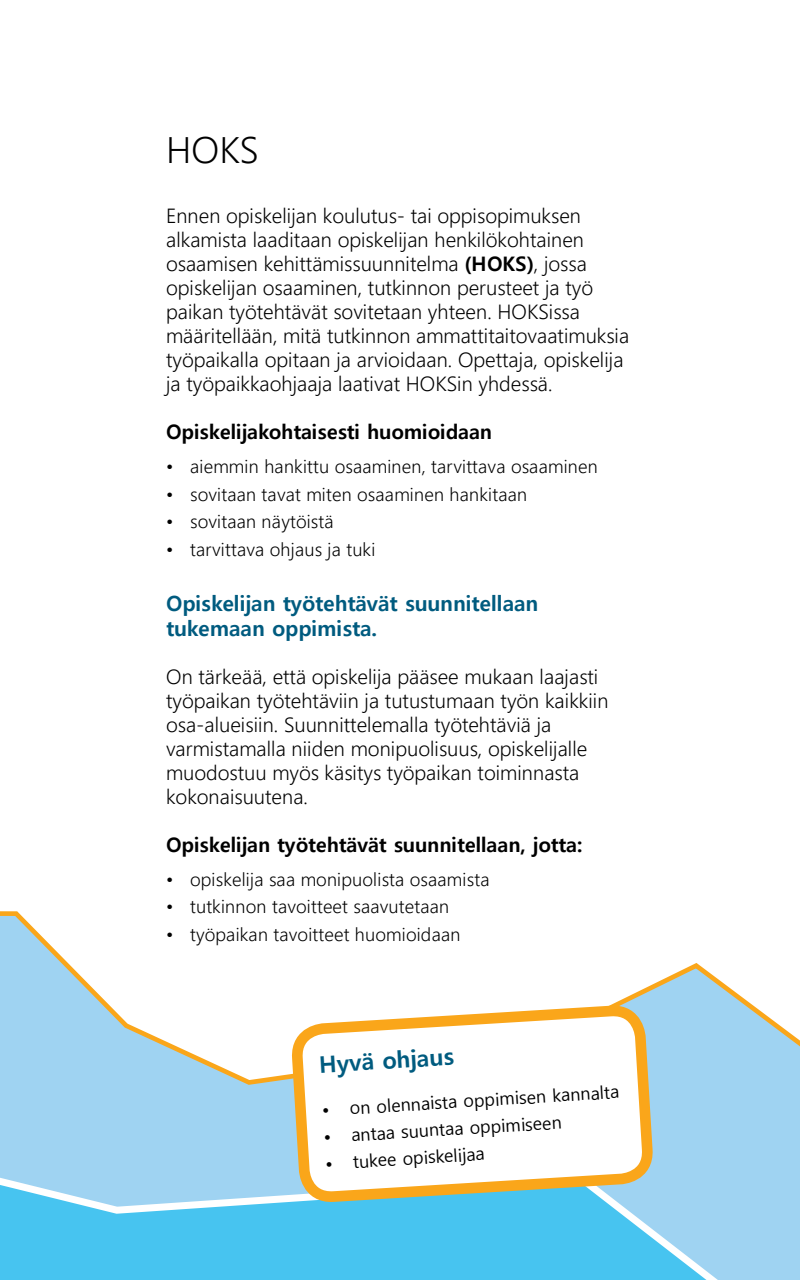
<style>
.page{position:relative;width:800px;height:1280px;background:#fff}
.page>*{position:absolute;margin:0;border:0;box-sizing:border-box;transform-origin:0 0}
.t1{font:300 36px "Malgun Gothic";color:#000}
.t2{font:700 23px "Malgun Gothic";color:#005b7f}
.t3{font:700 21px/25.2px "Malgun Gothic";color:#005b7f}
.t4{font:300 20px/24px "Malgun Gothic";color:#000}
.t5{font:700 20px "Malgun Gothic";color:#000}
.t6{font:300 18px "Malgun Gothic";letter-spacing:.01em;color:#000}
.t7{font:17.6px "Malgun Gothic";color:#000}
.s1{font-weight:700}
</style>
<div class="page">
<svg style="left:0;top:911px;width:800px;height:369px"></svg>
<svg style="left:0;top:1099px;width:774px;height:181px;background:#87cff1"></svg>
<svg style="left:294px;top:911px;width:356px;height:369px"></svg>
<svg style="left:319px;top:1036px;width:313px;height:150px"></svg>
<h1 class="t1" style="left:166px;top:129px;width:94px">HOKS</h1>
<p class="t4" style="left:166px;top:204px;width:465px">Ennen opiskelijan koulutus- tai oppisopimuksen alkamista laaditaan opiskelijan henkilökohtainen osaamisen kehittämissuunnitelma <span class="s1">(HOKS)</span>, jossa opiskelijan osaaminen, tutkinnon perusteet ja työ paikan työtehtävät sovitetaan yhteen. HOKSissa määritellään, mitä tutkinnon ammattitaitovaatimuksia työpaikalla opitaan ja arvioidaan. Opettaja, opiskelija ja työpaikkaohjaaja laativat HOKSin yhdessä.</p>
<p class="t5" style="left:166px;top:420px;width:327px">Opiskelijakohtaisesti huomioidaan</p>
<p class="t6" style="left:166px;top:456px;width:433px">• aiemmin hankittu osaaminen, tarvittava osaaminen</p>
<p class="t6" style="left:166px;top:484px;width:363px">• sovitaan tavat miten osaaminen hankitaan</p>
<p class="t6" style="left:166px;top:511px;width:169px">• sovitaan näytöistä</p>
<p class="t6" style="left:166px;top:539px;width:211px">• tarvittava ohjaus ja tuki</p>
<p class="t3" style="left:166px;top:591px;width:374px">Opiskelijan työtehtävät suunnitellaan tukemaan oppimista.</p>
<p class="t4" style="left:166px;top:665px;width:444px">On tärkeää, että opiskelija pääsee mukaan laajasti työpaikan työtehtäviin ja tutustumaan työn kaikkiin osa-alueisiin. Suunnittelemalla työtehtäviä ja varmistamalla niiden monipuolisuus, opiskelijalle muodostuu myös käsitys työpaikan toiminnasta kokonaisuutena.</p>
<p class="t5" style="left:166px;top:833px;width:418px">Opiskelijan työtehtävät suunnitellaan, jotta:</p>
<p class="t6" style="left:166px;top:869px;width:325px">• opiskelija saa monipuolista osaamista</p>
<p class="t6" style="left:166px;top:896px;width:285px">• tutkinnon tavoitteet saavutetaan</p>
<p class="t6" style="left:166px;top:924px;width:296px">• työpaikan tavoitteet huomioidaan</p>
<p class="t2" style="left:319px;top:1050px;width:136px;rotate:-3deg">Hyvä ohjaus</p>
<p class="t7" style="left:322px;top:1098px;width:299px;rotate:-3deg">• on olennaista oppimisen kannalta</p>
<p class="t7" style="left:323px;top:1125px;width:240px;rotate:-3deg">• antaa suuntaa oppimiseen</p>
<p class="t7" style="left:325px;top:1152px;width:161px;rotate:-3deg">• tukee opiskelijaa</p>
</div>
